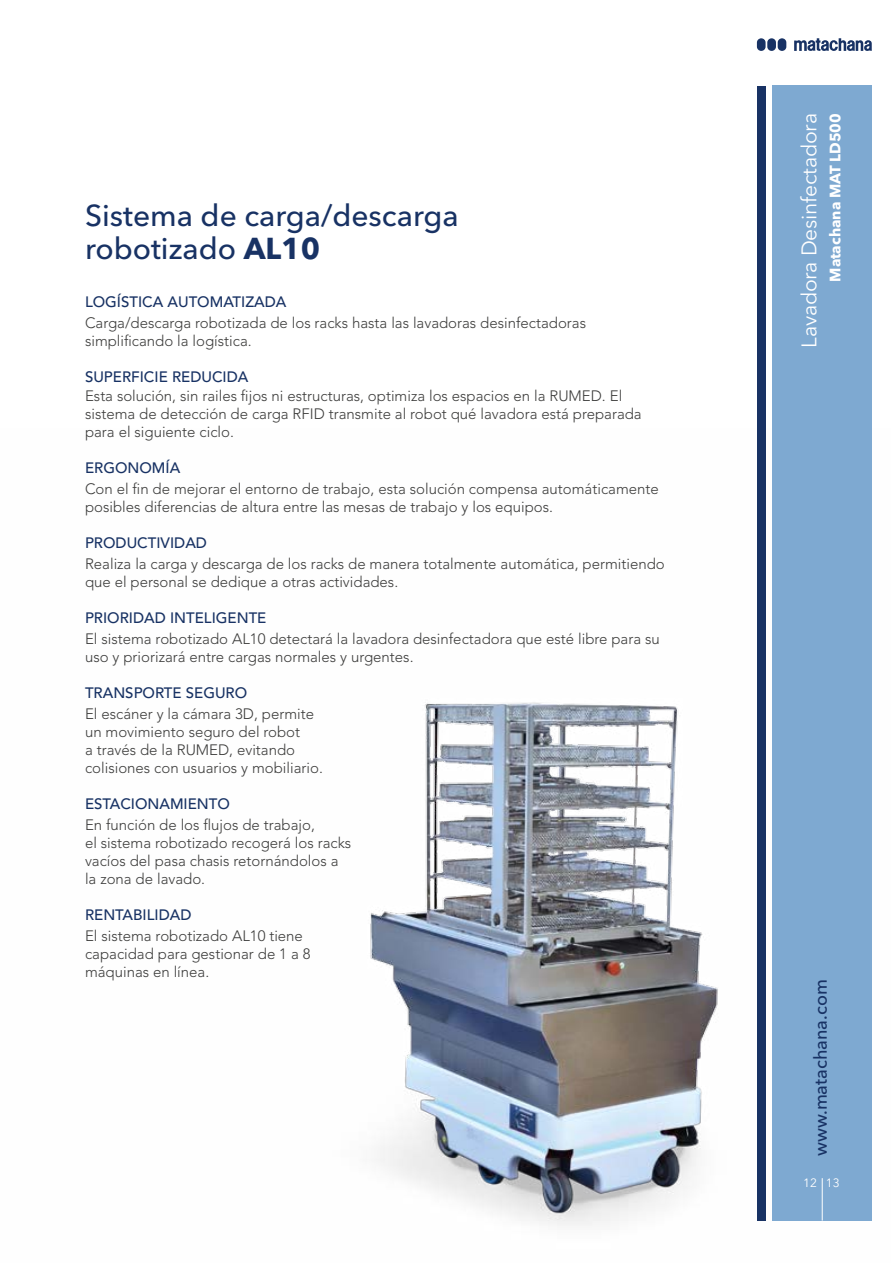
<style>
.page{position:relative;width:893px;height:1263px;background:#fff}
.page>*{position:absolute;margin:0;border:0;box-sizing:border-box;transform-origin:0 0}
.t1{font:500 30px/33px "Avenir Next LT Pro";color:#183264}
.t2{font:21px "Avenir Next LT Pro";letter-spacing:-.01em;color:#fff}
.t3{font:500 18px "Avenir Next LT Pro";color:#183264}
.t4{font:300 15px/18px "Avenir LT Std";color:#3c3c3b}
.t5{font:500 15px "Avenir LT Std";color:#183264}
.t6{font:700 15px "Avenir Next LT Pro";color:#fff}
.t7{font:12px "Avenir Next LT Pro";color:#fff}
.s1{font-weight:700}
</style>
<div class="page">
<div style="left:778px;top:38px;width:8px;height:13px;background:#183264;border-radius:4px"></div>
<div style="left:767px;top:38px;width:9px;height:13px;background:#183264;border-radius:4px"></div>
<div style="left:757px;top:38px;width:9px;height:13px;background:#183264;border-radius:4px"></div>
<svg style="left:794px;top:38px;width:78px;height:13px"></svg>
<img style="left:370px;top:429px;width:502px;height:797px">
<div style="left:773px;top:85px;width:99px;height:1135px;background:#7ea9d1"></div>
<hr style="left:822px;top:1178px;width:1px;height:42px;background:#fff">
<div style="left:757px;top:86px;width:8px;height:1134px;background:#183264"></div>
<h1 class="t1" style="left:85px;top:199px;width:375px">Sistema de carga/descarga robotizado <span class="s1">AL10</span></h1>
<p class="t5" style="left:85px;top:293px;width:203px">LOGÍSTICA AUTOMATIZADA</p>
<p class="t4" style="left:85px;top:314px;width:503px">Carga/descarga robotizada de los racks hasta las lavadoras desinfectadoras simplificando la logística.</p>
<p class="t5" style="left:85px;top:368px;width:165px">SUPERFICIE REDUCIDA</p>
<p class="t4" style="left:85px;top:387px;width:558px">Esta solución, sin railes fijos ni estructuras, optimiza los espacios en la RUMED. El sistema de detección de carga RFID transmite al robot qué lavadora está preparada para el siguiente ciclo.</p>
<p class="t5" style="left:85px;top:459px;width:97px">ERGONOMÍA</p>
<p class="t4" style="left:85px;top:480px;width:575px">Con el fin de mejorar el entorno de trabajo, esta solución compensa automáticamente posibles diferencias de altura entre las mesas de trabajo y los equipos.</p>
<p class="t5" style="left:85px;top:534px;width:123px">PRODUCTIVIDAD</p>
<p class="t4" style="left:85px;top:555px;width:581px">Realiza la carga y descarga de los racks de manera totalmente automática, permitiendo que el personal se dedique a otras actividades.</p>
<p class="t5" style="left:85px;top:609px;width:183px">PRIORIDAD INTELIGENTE</p>
<p class="t4" style="left:85px;top:630px;width:576px">El sistema robotizado AL10 detectará la lavadora desinfectadora que esté libre para su uso y priorizará entre cargas normales y urgentes.</p>
<p class="t5" style="left:85px;top:684px;width:164px">TRANSPORTE SEGURO</p>
<p class="t4" style="left:85px;top:705px;width:239px">El escáner y la cámara 3D, permite un movimiento seguro del robot<br>a través de la RUMED, evitando colisiones con usuarios y mobiliario.</p>
<p class="t5" style="left:85px;top:795px;width:146px">ESTACIONAMIENTO</p>
<p class="t4" style="left:85px;top:816px;width:268px">En función de los flujos de trabajo,<br>el sistema robotizado recogerá los racks vacíos del pasa chasis retornándolos a la zona de lavado.</p>
<p class="t5" style="left:85px;top:906px;width:108px">RENTABILIDAD</p>
<p class="t4" style="left:85px;top:927px;width:227px">El sistema robotizado AL10 tiene capacidad para gestionar de 1 a 8 máquinas en línea.</p>
<h2 class="t2" style="left:796px;top:348px;width:236px;rotate:-90deg">Lavadora Desinfectadora</h2>
<p class="t6" style="left:826px;top:282px;width:170px;rotate:-90deg">Matachana MAT LD500</p>
<p class="t3" style="left:810px;top:1156px;width:178px;rotate:-90deg">www.matachana.com</p>
<p class="t7" style="left:803px;top:1176px;width:38px">12 13</p>
</div>
